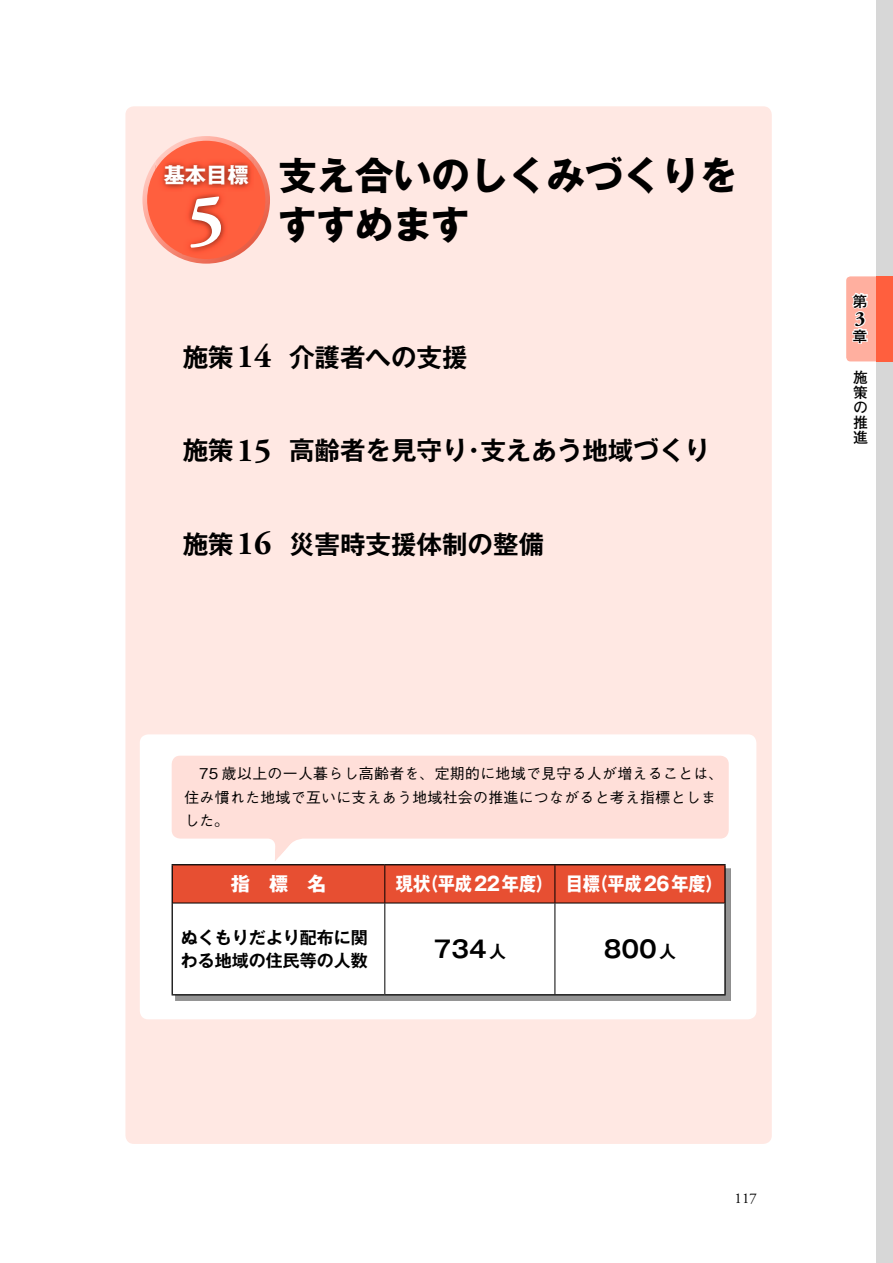
<style>
.page{position:relative;width:893px;height:1263px;background:#fff}
.page>*{position:absolute;margin:0;border:0;box-sizing:border-box;transform-origin:0 0}
.t1{font:700 71.1px "Adobe Garamond Pro";color:#fff}
.t2{font:38.25px/48.9px "Gothic MB101 Pr 6 Bold 90 pv RKSJ H";color:#000}
.t3{font:25.5px "Gothic MB101 Pr 6 De Bold 90 pv RKSJ V";color:#000}
.t4{font:23.4px "Gothic MB101 Pr 6 De Bold 90 pv RKSJ V";color:#000}
.t5{font:21.3px "Gothic MB101 Pr 6 Bold 90 pv RKSJ H";color:#fff}
.t6{font:700 20.25px "Adobe Garamond Pro";color:#000}
.t7{font:19.2px "Gothic MB101 Pr 6 Bold 90 pv RKSJ H";letter-spacing:-.01em;color:#fff;scale:.9 1}
.t8{font:19.2px "Gothic MB101 Pr 6 Bold 90 pv RKSJ H";letter-spacing:-.01em;color:#fff}
.t9{font:16.95px/23.4px "Gothic MB101 Pr 6 De Bold 90 pv RKSJ V";color:#000}
.t10{font:14.85px/23.4px "Gothic BBB Pr 6 Medium 90 pv RKSJ H";letter-spacing:.02em;color:#000}
.t11{font:14.85px/14.9px "Futo Go B101 Pr 6 Bold 90 pv RKSJ V";color:#000;text-align:justify}
.t12{font:14.85px "Adobe Garamond Pro";color:#000}
.s1{font-family:"Adobe Garamond Pro";font-weight:700;font-size:33.15px}
.s2{font-size:16.95px}
</style>
<div class="page">
<div style="left:125px;top:106px;width:647px;height:1038px;background:#ffe8e3;border-radius:9px"></div>
<svg style="left:142px;top:136px;width:128px;height:128px"></svg>
<div style="left:140px;top:734px;width:616px;height:285px;background:#fff;border-radius:9px"></div>
<img style="left:176px;top:868px;width:554px;height:132px">
<svg style="left:176px;top:904px;width:548px;height:90px"></svg>
<hr style="left:385px;top:864px;width:341px;height:1px;background:#000">
<hr style="left:724px;top:865px;width:2px;height:38px;background:#000">
<hr style="left:172px;top:903px;width:1px;height:91px;background:#000">
<hr style="left:724px;top:903px;width:2px;height:91px;background:#000">
<hr style="left:172px;top:994px;width:213px;height:1px;background:#000">
<hr style="left:385px;top:994px;width:341px;height:1px;background:#000">
<hr style="left:173px;top:903px;width:382px;height:1px;background:#000">
<hr style="left:384px;top:903px;width:1px;height:91px;background:#000">
<hr style="left:555px;top:903px;width:169px;height:1px;background:#000">
<hr style="left:555px;top:903px;width:1px;height:91px;background:#000">
<div style="left:172px;top:756px;width:557px;height:82px;background:#ffdfd9"></div>
<svg style="left:172px;top:838px;width:553px;height:65px"></svg>
<div style="left:876px;top:0;width:17px;height:1263px;background:#d7d7d7"></div>
<div style="left:846px;top:276px;width:34px;height:85px;background:#ffaf9f;border-radius:4px"></div>
<div style="left:876px;top:276px;width:17px;height:85px;background:#ff5f3e"></div>
<svg style="left:851px;top:292px;width:17px;height:52px"></svg>
<h3 class="t5" style="left:164px;top:167px;width:87px">基本目標</h3>
<h1 class="t1" style="left:188px;top:177px;width:38px">5</h1>
<h2 class="t2" style="left:279px;top:156px;width:461px">支え合いのしくみづくりをすすめます</h2>
<h3 class="t3" style="left:183px;top:348px;width:286px">施策<span class="s1">14</span> 介護者への支援</h3>
<h3 class="t3" style="left:183px;top:441px;width:529px">施策<span class="s1">15</span> 高齢者を見守り・支えあう地域づくり</h3>
<h3 class="t3" style="left:183px;top:535px;width:363px">施策<span class="s1">16</span> 災害時支援体制の整備</h3>
<p class="t10" style="left:184px;top:764px;width:540px">　75 歳以上の一人暮らし高齢者を、定期的に地域で見守る人が増えることは、住み慣れた地域で互いに支えあう地域社会の推進につながると考え指標としました。</p>
<p class="t8" style="left:231px;top:877px;width:97px">指　標　名</p>
<p class="t7" style="left:396px;top:877px;width:365px">現状（平成22年度） 目標（平成26年度）</p>
<p class="t9" style="left:181px;top:928px;width:189px">ぬくもりだより配布に関わる地域の住民等の人数</p>
<h3 class="t4" style="left:434px;top:940px;width:74px">734<span class="s2">人</span></h3>
<h3 class="t4" style="left:604px;top:940px;width:74px">800<span class="s2">人</span></h3>
<p class="t12" style="left:735px;top:1189px;width:24px">117</p>
<p class="t11" style="left:853px;top:295px;width:16px">第</p>
<h3 class="t6" style="left:855px;top:306px;width:12px">3</h3>
<p class="t11" style="left:853px;top:331px;width:16px">章</p>
<p class="t11" style="left:853px;top:372px;width:16px">施策の推進</p>
</div>
